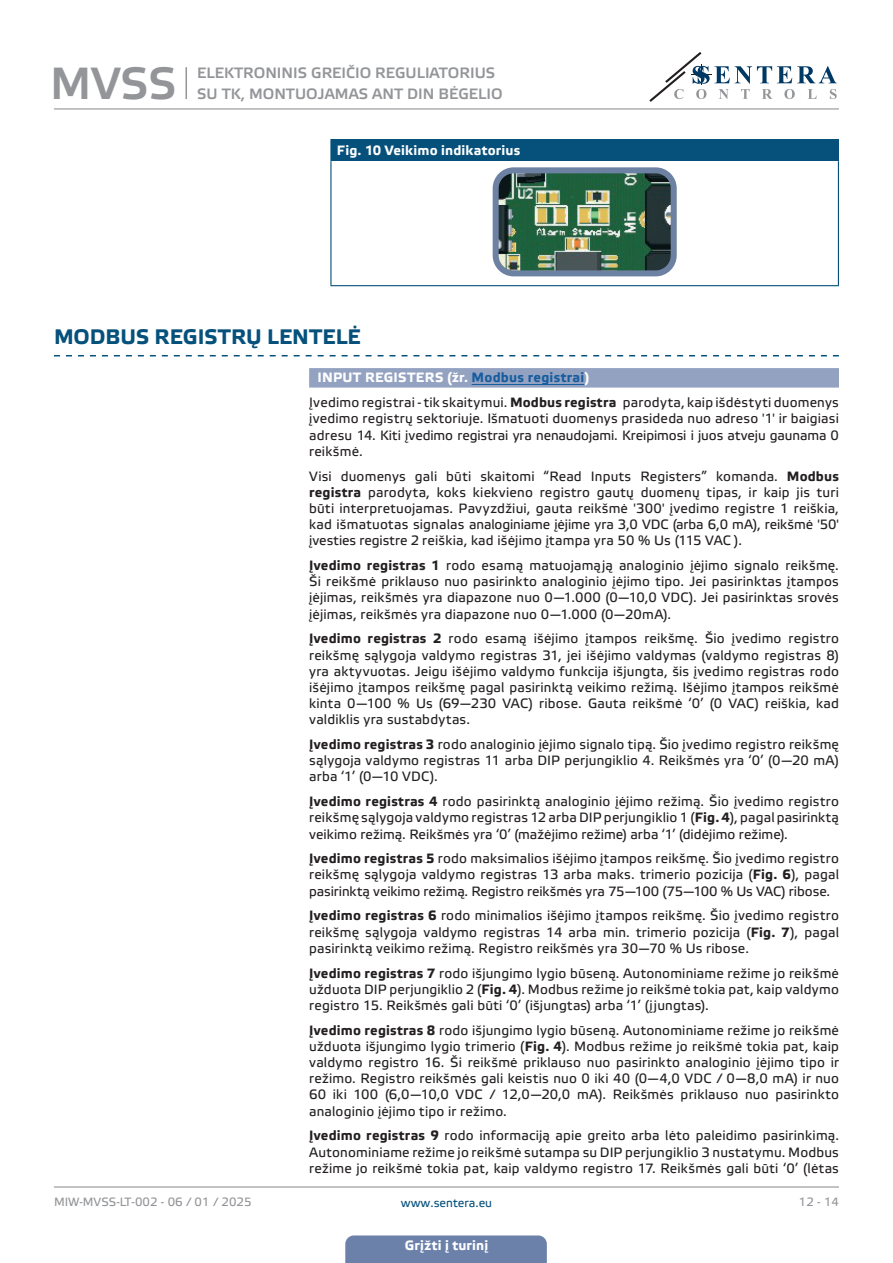
<style>
.page{position:relative;width:893px;height:1263px;background:#fff}
.page>*{position:absolute;margin:0;border:0;box-sizing:border-box;transform-origin:0 0}
.t1{font:45px "Etelka Medium Pro";color:#939598}
.t2{font:700 21px "Etelka Text Pro";color:#06517c}
.t3{font:15px/21px "Etelka Medium Pro";color:#939598}
.body{font:13.5px/16.2px "Etelka Text Pro";letter-spacing:.015em;color:#231f20;text-align:justify}
.Number-roman{font:700 13.5px "Etelka Text Pro";letter-spacing:.02em;color:#fff}
.table_text{font:700 13.5px "Etelka Text Pro";letter-spacing:.01em;color:#fff}
.t4{font:12px "Etelka Text Pro";color:#939598}
.t5{font:12px "Etelka Text Pro";color:#06517c}
.s1{color:#175d9e}
.s2{font-weight:700}
.s3{font-weight:700;color:#fff}
</style>
<div class="page">
<hr style="left:54px;top:108px;width:785px;height:1px;background:#939598">
<hr style="left:54px;top:1186px;width:785px;height:1px;background:#939598">
<svg style="left:649px;top:52px;width:188px;height:50px"></svg>
<div style="left:345px;top:1235px;width:202px;height:28px;background:#6c81aa"></div>
<div style="left:331px;top:140px;width:507px;height:21px;background:#06517c"></div>
<hr style="left:330px;top:139px;width:509px;height:1px;background:#06517c">
<hr style="left:330px;top:140px;width:2px;height:21px;background:#06517c">
<svg style="left:838px;top:140px;width:1px;height:21px"></svg>
<hr style="left:330px;top:161px;width:2px;height:124px;background:#06517c">
<hr style="left:838px;top:161px;width:1px;height:124px;background:#06517c">
<hr style="left:330px;top:285px;width:509px;height:1px;background:#06517c">
<img style="left:500px;top:174px;width:170px;height:95px">
<div style="left:493px;top:167px;width:184px;height:109px;border:6px solid #6d81a2;border-radius:18px"></div>
<svg style="left:54px;top:355px;width:785px;height:1px"></svg>
<div style="left:309px;top:368px;width:530px;height:20px;background:#94a2c2"></div>
<hr style="left:472px;top:384px;width:113px;height:1px;background:#175d9e">
<hr style="left:186px;top:67px;width:1px;height:32px;background:#939598">
<h1 class="t1" style="left:50px;top:59px;width:128px">MVSS</h1>
<p class="t3" style="left:197px;top:63px;width:307px">ELEKTRONINIS GREIČIO REGULIATORIUS<br>SU TK, MONTUOJAMAS ANT DIN BĖGELIO</p>
<p class="table_text" style="left:337px;top:143px;width:185px">Fig. 10 Veikimo indikatorius</p>
<p class="t2" style="left:54px;top:325px;width:308px">MODBUS REGISTRŲ LENTELĖ</p>
<p class="Number-roman" style="left:318px;top:370px;width:273px">INPUT REGISTERS (žr. <span class="s1">Modbus registrai</span>)</p>
<p class="body" style="left:309px;top:395px;width:531px">Įvedimo registrai - tik skaitymui. <span class="s2">Modbus registra</span><span class="s3">i</span> parodyta, kaip išdėstyti duomenys įvedimo registrų sektoriuje. Išmatuoti duomenys prasideda nuo adreso '1' ir baigiasi adresu 14. Kiti įvedimo registrai yra nenaudojami. Kreipimosi i juos atveju gaunama 0 reikšmė.</p>
<p class="body" style="left:309px;top:469px;width:531px">Visi duomenys gali būti skaitomi “Read Inputs Registers” komanda. <span class="s2">Modbus registra</span> parodyta, koks kiekvieno registro gautų duomenų tipas, ir kaip jis turi būti interpretuojamas. Pavyzdžiui, gauta reikšmė '300' įvedimo registre 1 reiškia, kad išmatuotas signalas analoginiame įėjime yra 3,0 VDC (arba 6,0 mA), reikšmė '50' įvesties registre 2 reiškia, kad išėjimo įtampa yra 50 % Us (115 VAC ).</p>
<p class="body" style="left:309px;top:558px;width:531px"><span class="s2">Įvedimo registras 1</span> rodo esamą matuojamąją analoginio įėjimo signalo reikšmę.<br>Ši reikšmė priklauso nuo pasirinkto analoginio įėjimo tipo. Jei pasirinktas įtampos įėjimas, reikšmės yra diapazone nuo 0—1.000 (0—10,0 VDC). Jei pasirinktas srovės įėjimas, reikšmės yra diapazone nuo 0—1.000 (0—20mA).</p>
<p class="body" style="left:309px;top:631px;width:531px"><span class="s2">Įvedimo registras 2</span> rodo esamą išėjimo įtampos reikšmę. Šio įvedimo registro reikšmę sąlygoja valdymo registras 31, jei išėjimo valdymas (valdymo registras 8) yra aktyvuotas. Jeigu išėjimo valdymo funkcija išjungta, šis įvedimo registras rodo išėjimo įtampos reikšmę pagal pasirinktą veikimo režimą. Išėjimo įtampos reikšmė kinta 0—100 % Us (69—230 VAC) ribose. Gauta reikšmė ‘0’ (0 VAC) reiškia, kad valdiklis yra sustabdytas.</p>
<p class="body" style="left:309px;top:737px;width:531px"><span class="s2">Įvedimo registras 3</span> rodo analoginio įėjimo signalo tipą. Šio įvedimo registro reikšmę sąlygoja valdymo registras 11 arba DIP perjungiklio 4. Reikšmės yra ‘0’ (0—20 mA) arba ‘1’ (0—10 VDC).</p>
<p class="body" style="left:309px;top:794px;width:531px"><span class="s2">Įvedimo registras 4</span> rodo pasirinktą analoginio įėjimo režimą. Šio įvedimo registro reikšmę sąlygoja valdymo registras 12 arba DIP perjungiklio 1 (<span class="s2">Fig. 4</span>), pagal pasirinktą veikimo režimą. Reikšmės yra ‘0’ (mažėjimo režime) arba ‘1’ (didėjimo režime).</p>
<p class="body" style="left:309px;top:851px;width:531px"><span class="s2">Įvedimo registras 5</span> rodo maksimalios išėjimo įtampos reikšmę. Šio įvedimo registro reikšmę sąlygoja valdymo registras 13 arba maks. trimerio pozicija (<span class="s2">Fig. 6</span>), pagal pasirinktą veikimo režimą. Registro reikšmės yra 75—100 (75—100 % Us VAC) ribose.</p>
<p class="body" style="left:309px;top:908px;width:531px"><span class="s2">Įvedimo registras 6</span> rodo minimalios išėjimo įtampos reikšmę. Šio įvedimo registro reikšmę sąlygoja valdymo registras 14 arba min. trimerio pozicija (<span class="s2">Fig. 7</span>), pagal pasirinktą veikimo režimą. Registro reikšmės yra 30—70 % Us ribose.</p>
<p class="body" style="left:309px;top:965px;width:531px"><span class="s2">Įvedimo registras 7</span> rodo išjungimo lygio būseną. Autonominiame režime jo reikšmė užduota DIP perjungiklio 2 (<span class="s2">Fig. 4</span>). Modbus režime jo reikšmė tokia pat, kaip valdymo registro 15. Reikšmės gali būti ‘0’ (išjungtas) arba ‘1’ (įjungtas).</p>
<p class="body" style="left:309px;top:1023px;width:531px"><span class="s2">Įvedimo registras 8</span> rodo išjungimo lygio būseną. Autonominiame režime jo reikšmė užduota išjungimo lygio trimerio (<span class="s2">Fig. 4</span>). Modbus režime jo reikšmė tokia pat, kaip valdymo registro 16. Ši reikšmė priklauso nuo pasirinkto analoginio įėjimo tipo ir režimo. Registro reikšmės gali keistis nuo 0 iki 40 (0—4,0 VDC / 0—8,0 mA) ir nuo 60 iki 100 (6,0—10,0 VDC / 12,0—20,0 mA). Reikšmės priklauso nuo pasirinkto analoginio įėjimo tipo ir režimo.</p>
<p class="body" style="left:309px;top:1128px;width:531px"><span class="s2">Įvedimo registras 9</span> rodo informaciją apie greito arba lėto paleidimo pasirinkimą.<br>Autonominiame režime jo reikšmė sutampa su DIP perjungiklio 3 nustatymu. Modbus režime jo reikšmė tokia pat, kaip valdymo registro 17. Reikšmės gali būti ‘0’ (lėtas</p>
<p class="t4" style="left:54px;top:1195px;width:199px">MIW-MVSS-LT-002 - 06 / 01 / 2025</p>
<p class="t5" style="left:401px;top:1196px;width:93px">www.sentera.eu</p>
<p class="t4" style="left:799px;top:1195px;width:41px">12 - 14</p>
<p class="Number-roman" style="left:405px;top:1238px;width:85px">Grįžti į turinį</p>
</div>
